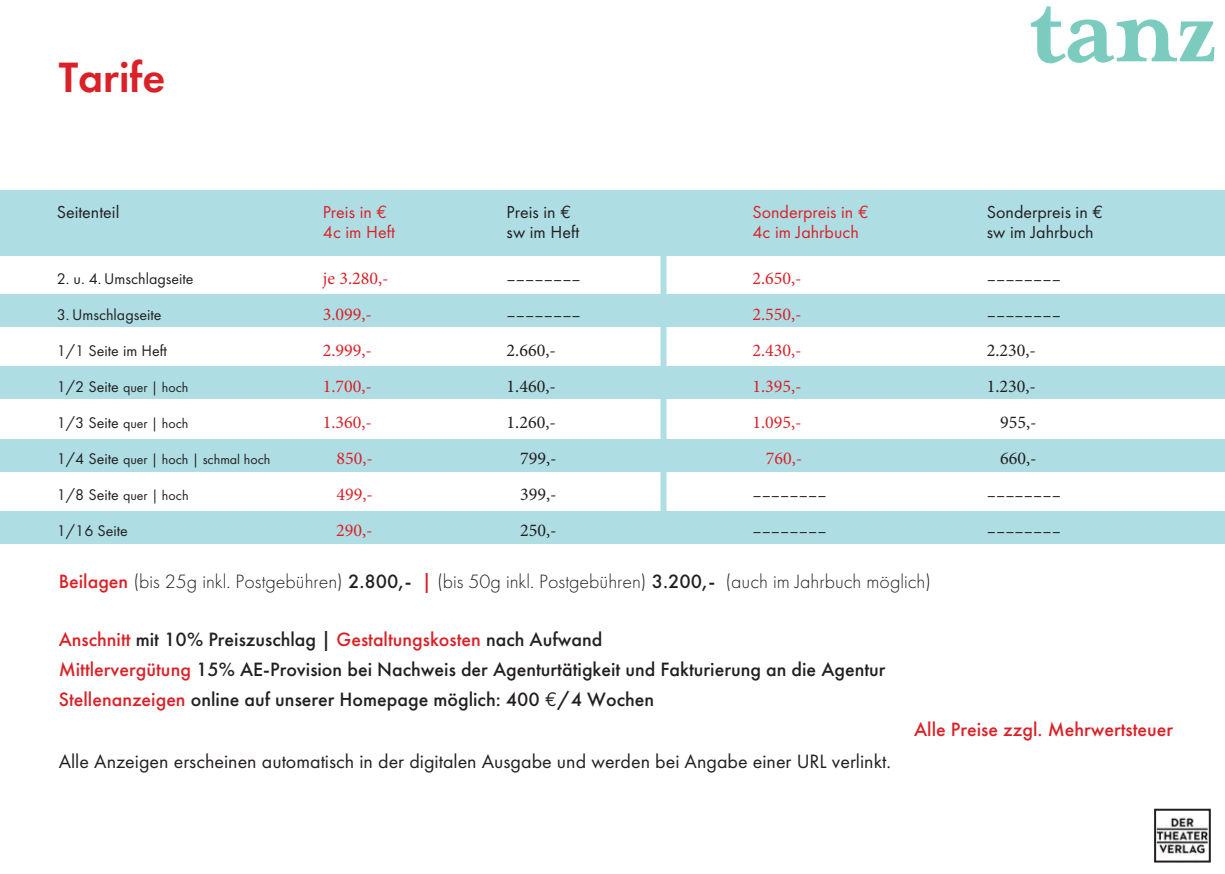
<style>
.page{position:relative;width:1225px;height:874px;background:#fff}
.page>*{position:absolute;margin:0;border:0;box-sizing:border-box;transform-origin:0 0}
.t1{font:600 44px "Futura PT";color:#da2128}
.t2{font:500 20px "Futura PT";color:#231f20}
.t3{font:300 20px "Futura PT";color:#231f20}
.t4{font:20px "Futura PT";color:#231f20}
.t5{font:500 20px "Futura PT";color:#da2128}
.t6{font:18px "Minion Pro";color:#da2128}
.t7{font:18px "Minion Pro";color:#231f20}
.t8{font:18px "Futura PT";color:#231f20}
.t9{font:18px "Futura PT";color:#da2128}
.t10{font:16px "Futura PT";color:#231f20}
.t11{font:14px "Futura PT";color:#231f20}
.s1{font-family:"Euro Mono"}
.s2{font-size:16px}
.s3{font-weight:500;color:#da2128}
.s4{font-weight:500}
.s5{color:#da2128}
.s6{font-family:"Euro Mono";font-weight:400}
</style>
<div class="page">
<img style="left:1157px;top:817px;width:50px;height:41px">
<div style="left:1154px;top:808px;width:56px;height:54px;border:2px solid #231f20"></div>
<svg style="left:1031px;top:6px;width:183px;height:57px"></svg>
<div style="left:0;top:294px;width:1225px;height:33px;background:#aedee4"></div>
<div style="left:0;top:190px;width:1225px;height:65px;background:#aedee4"></div>
<div style="left:0;top:366px;width:1225px;height:33px;background:#aedee4"></div>
<div style="left:0;top:438px;width:1225px;height:33px;background:#aedee4"></div>
<div style="left:0;top:511px;width:1225px;height:32px;background:#aedee4"></div>
<div style="left:660px;top:208px;width:6px;height:335px;background:#aedee4"></div>
<p class="t1" style="left:59px;top:60px;width:108px">Tarife</p>
<p class="t8" style="left:57px;top:205px;width:64px">Seitenteil</p>
<p class="t9" style="left:323px;top:205px;width:66px">Preis in <span class="s1">€</span></p>
<p class="t8" style="left:506px;top:205px;width:66px">Preis in <span class="s1">€</span></p>
<p class="t9" style="left:752px;top:205px;width:118px">Sonderpreis in <span class="s1">€</span></p>
<p class="t8" style="left:986px;top:205px;width:118px">Sonderpreis in <span class="s1">€</span></p>
<p class="t9" style="left:323px;top:225px;width:74px">4c im Heft</p>
<p class="t8" style="left:506px;top:225px;width:74px">sw im Heft</p>
<p class="t9" style="left:752px;top:225px;width:108px">4c im Jahrbuch</p>
<p class="t8" style="left:986px;top:225px;width:108px">sw im Jahrbuch</p>
<p class="t10" style="left:57px;top:272px;width:138px">2. u. 4. Umschlagseite</p>
<p class="t6" style="left:323px;top:271px;width:67px">je 3.280,-</p>
<p class="t10" style="left:506px;top:272px;width:76px">––––––––</p>
<p class="t6" style="left:752px;top:271px;width:51px">2.650,-</p>
<p class="t10" style="left:986px;top:272px;width:76px">––––––––</p>
<p class="t10" style="left:57px;top:308px;width:106px">3. Umschlagseite</p>
<p class="t6" style="left:323px;top:307px;width:51px">3.099,-</p>
<p class="t10" style="left:506px;top:308px;width:76px">––––––––</p>
<p class="t6" style="left:752px;top:307px;width:51px">2.550,-</p>
<p class="t10" style="left:986px;top:308px;width:76px">––––––––</p>
<p class="t10" style="left:57px;top:344px;width:112px">1/1 Seite im Heft</p>
<p class="t6" style="left:323px;top:343px;width:51px">2.999,-</p>
<p class="t7" style="left:506px;top:343px;width:51px">2.660,-</p>
<p class="t6" style="left:752px;top:343px;width:51px">2.430,-</p>
<p class="t7" style="left:986px;top:343px;width:51px">2.230,-</p>
<p class="t11" style="left:57px;top:382px;width:133px"><span class="s2">1/2 Seite</span> quer | hoch</p>
<p class="t6" style="left:323px;top:379px;width:51px">1.700,-</p>
<p class="t7" style="left:506px;top:379px;width:51px">1.460,-</p>
<p class="t6" style="left:752px;top:379px;width:51px">1.395,-</p>
<p class="t7" style="left:986px;top:379px;width:51px">1.230,-</p>
<p class="t11" style="left:57px;top:418px;width:133px"><span class="s2">1/3 Seite</span> quer | hoch</p>
<p class="t6" style="left:323px;top:415px;width:51px">1.360,-</p>
<p class="t7" style="left:506px;top:415px;width:51px">1.260,-</p>
<p class="t6" style="left:752px;top:415px;width:51px">1.095,-</p>
<p class="t7" style="left:1000px;top:415px;width:38px">955,-</p>
<p class="t11" style="left:57px;top:454px;width:215px"><span class="s2">1/4 Seite</span> quer | hoch | schmal hoch</p>
<p class="t6" style="left:337px;top:451px;width:38px">850,-</p>
<p class="t7" style="left:520px;top:451px;width:38px">799,-</p>
<p class="t6" style="left:766px;top:451px;width:38px">760,-</p>
<p class="t7" style="left:1000px;top:451px;width:38px">660,-</p>
<p class="t11" style="left:57px;top:490px;width:133px"><span class="s2">1/8 Seite</span> quer | hoch</p>
<p class="t6" style="left:337px;top:487px;width:38px">499,-</p>
<p class="t7" style="left:520px;top:487px;width:38px">399,-</p>
<p class="t10" style="left:752px;top:488px;width:76px">––––––––</p>
<p class="t10" style="left:986px;top:488px;width:76px">––––––––</p>
<p class="t10" style="left:57px;top:524px;width:73px">1/16 Seite</p>
<p class="t6" style="left:336px;top:523px;width:38px">290,-</p>
<p class="t7" style="left:520px;top:523px;width:38px">250,-</p>
<p class="t10" style="left:752px;top:524px;width:76px">––––––––</p>
<p class="t10" style="left:986px;top:524px;width:76px">––––––––</p>
<p class="t3" style="left:59px;top:569px;width:874px"><span class="s3">Beilagen</span> (bis 25g inkl. Postgebühren) <span class="s4">2.800,-</span> <span class="s3">|</span> (bis 50g inkl. Postgebühren) <span class="s4">3.200,-</span> (auch im Jahrbuch möglich)</p>
<p class="t2" style="left:59px;top:631px;width:545px"><span class="s5">Anschnitt</span> mit 10% Preiszuschlag | <span class="s5">Gestaltungskosten</span> nach Aufwand</p>
<p class="t2" style="left:59px;top:661px;width:828px"><span class="s5">Mittlervergütung</span> 15% AE-Provision bei Nachweis der Agenturtätigkeit und Fakturierung an die Agentur</p>
<p class="t2" style="left:59px;top:691px;width:597px"><span class="s5">Stellenanzeigen</span> online auf unserer Homepage möglich: 400 <span class="s6">€</span>/4 Wochen</p>
<p class="t5" style="left:914px;top:721px;width:260px">Alle Preise zzgl. Mehrwertsteuer</p>
<p class="t4" style="left:59px;top:753px;width:833px">Alle Anzeigen erscheinen automatisch in der digitalen Ausgabe und werden bei Angabe einer URL verlinkt.</p>
</div>
